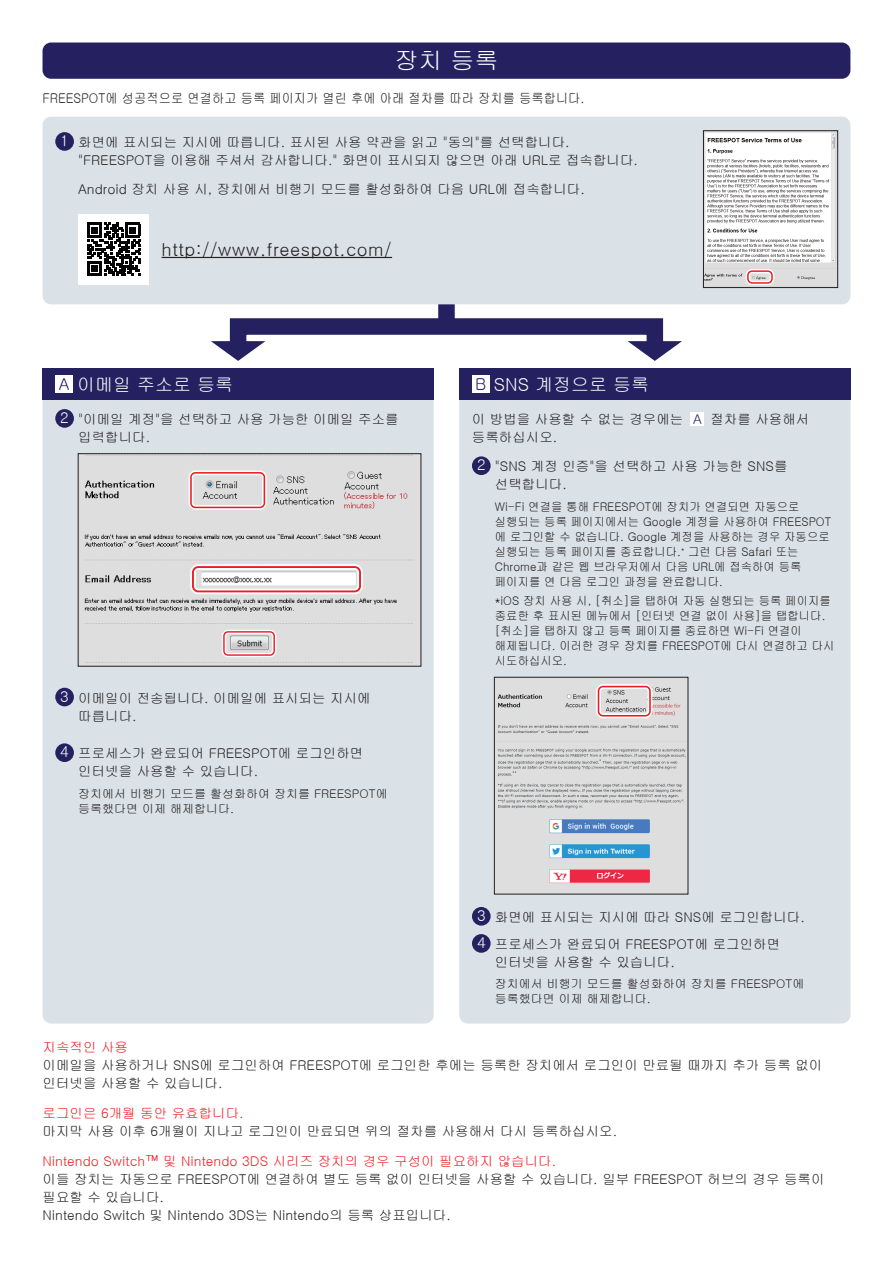
<style>
.page{position:relative;width:893px;height:1263px;background:#fff}
.page>*{position:absolute;margin:0;border:0;box-sizing:border-box;transform-origin:0 0}
.t1{font:24px "Gulim";color:#fff}
.t2{font:18px "Gulim";letter-spacing:.025em;color:#231f20}
.t3{font:18px "Gulim";color:#fff}
.t4{font:13.5px/18px "Gulim";color:#231f20}
.t5{font:13.5px "Gulim";color:#ee1d23}
.t6{font:13.5px "Gulim";color:#231f20;scale:.91 1}
.t7{font:13.5px "Gulim";color:#252161}
.t8{font:12px/15px "Gulim";color:#231f20;scale:.95 1}
.t9{font:12px/15px "Gulim";color:#231f20}
.s1{font-size:15px;color:#fff}
.s2{font-size:16.5px;color:#252161}
</style>
<div class="page">
<div style="left:438px;top:302px;width:17px;height:24px;background:#252161"></div>
<div style="left:230px;top:318px;width:433px;height:41px;border:16px solid #252161"></div>
<svg style="left:211px;top:341px;width:54px;height:20px"></svg>
<svg style="left:628px;top:341px;width:54px;height:20px"></svg>
<div style="left:43px;top:117px;width:807px;height:187px;background:#dae2e7;border-radius:9px"></div>
<div style="left:43px;top:43px;width:807px;height:36px;background:#252161;border-radius:9px"></div>
<div style="left:43px;top:372px;width:391px;height:651px;background:#dae2e7;border-radius:9px"></div>
<div style="left:459px;top:372px;width:391px;height:651px;background:#dae2e7;border-radius:9px"></div>
<div style="left:43px;top:368px;width:391px;height:32px;background:#252161"></div>
<div style="left:459px;top:368px;width:391px;height:32px;background:#252161"></div>
<img style="left:705px;top:132px;width:131px;height:149px">
<div style="left:703px;top:130px;width:135px;height:158px;border:1px solid #231f20"></div>
<div style="left:746px;top:269px;width:28px;height:16px;border:4px solid #fff;border-radius:4px"></div>
<div style="left:747px;top:270px;width:26px;height:14px;border:2px solid #ee1d23;border-radius:4px"></div>
<img style="left:84px;top:455px;width:330px;height:208px">
<div style="left:78px;top:453px;width:343px;height:214px;border:1px solid #231f20"></div>
<div style="left:189px;top:470px;width:78px;height:40px;border:5px solid #fff;border-radius:4px"></div>
<div style="left:190px;top:472px;width:75px;height:36px;border:2px solid #ee1d23;border-radius:4px"></div>
<div style="left:190px;top:564px;width:173px;height:30px;border:6px solid #fff;border-radius:5px"></div>
<div style="left:192px;top:566px;width:169px;height:26px;border:2px solid #ee1d23;border-radius:5px"></div>
<div style="left:222px;top:630px;width:54px;height:27px;border:4px solid #fff;border-radius:4px"></div>
<div style="left:223px;top:631px;width:52px;height:25px;border:1px solid #ee1d23;border-radius:4px"></div>
<div style="left:55px;top:132px;width:19px;height:19px;background:#252161;border-radius:50%"></div>
<div style="left:55px;top:409px;width:19px;height:19px;background:#252161;border-radius:50%"></div>
<div style="left:472px;top:456px;width:19px;height:19px;background:#252161;border-radius:50%"></div>
<div style="left:55px;top:688px;width:19px;height:18px;background:#252161;border-radius:50%"></div>
<div style="left:55px;top:743px;width:19px;height:19px;background:#252161;border-radius:50%"></div>
<div style="left:472px;top:907px;width:19px;height:18px;background:#252161;border-radius:50%"></div>
<div style="left:472px;top:934px;width:19px;height:19px;background:#252161;border-radius:50%"></div>
<div style="left:55px;top:375px;width:18px;height:17px;background:#fff"></div>
<div style="left:691px;top:413px;width:13px;height:13px;background:#fff"></div>
<div style="left:472px;top:375px;width:18px;height:17px;background:#fff"></div>
<div style="left:78px;top:214px;width:71px;height:70px;background:#fff"></div>
<svg style="left:87px;top:223px;width:53px;height:53px"></svg>
<hr style="left:162px;top:257px;width:230px;height:1px;background:#231f20">
<img style="left:497px;top:687px;width:189px;height:197px">
<div style="left:494px;top:677px;width:194px;height:217px;border:1px solid #231f20"></div>
<div style="left:596px;top:684px;width:56px;height:34px;border:5px solid #fff;border-radius:5px"></div>
<div style="left:598px;top:686px;width:53px;height:30px;border:2px solid #ee1d23;border-radius:5px"></div>
<h1 class="t1" style="left:394px;top:48px;width:105px">장치 등록</h1>
<p class="t6" style="left:43px;top:91px;width:597px">FREESPOT에 성공적으로 연결하고 등록 페이지가 열린 후에 아래 절차를 따라 장치를 등록합니다.</p>
<p class="t4" style="left:78px;top:133px;width:561px;text-indent:-18px"><span class="s1">1</span> 화면에 표시되는 지시에 따릅니다. 표시된 사용 약관을 읽고 "동의"를 선택합니다. "FREESPOT을 이용해 주셔서 감사합니다." 화면이 표시되지 않으면 아래 URL로 접속합니다.</p>
<p class="t4" style="left:78px;top:180px;width:508px">Android 장치 사용 시, 장치에서 비행기 모드를 활성화하여 다음 URL에 접속합니다.</p>
<h2 class="t2" style="left:162px;top:240px;width:231px">http://www.freespot.com/</h2>
<h2 class="t3" style="left:59px;top:375px;width:176px"><span class="s2">A</span> 이메일 주소로 등록</h2>
<h2 class="t3" style="left:475px;top:375px;width:176px"><span class="s2">B</span> SNS 계정으로 등록</h2>
<p class="t4" style="left:78px;top:410px;width:322px;text-indent:-18px"><span class="s1">2</span> "이메일 계정"을 선택하고 사용 가능한 이메일 주소를 입력합니다.</p>
<p class="t4" style="left:78px;top:689px;width:294px;text-indent:-18px"><span class="s1">3</span> 이메일이 전송됩니다. 이메일에 표시되는 지시에 따릅니다.</p>
<p class="t4" style="left:78px;top:745px;width:287px;text-indent:-18px"><span class="s1">4</span> 프로세스가 완료되어 FREESPOT에 로그인하면 인터넷을 사용할 수 있습니다.</p>
<p class="t9" style="left:78px;top:786px;width:311px">장치에서 비행기 모드를 활성화하여 장치를 FREESPOT에 등록했다면 이제 해제합니다.</p>
<p class="t4" style="left:472px;top:410px;width:213px">이 방법을 사용할 수 없는 경우에는</p>
<p class="t4" style="left:710px;top:410px;width:100px">절차를 사용해서</p>
<p class="t4" style="left:472px;top:428px;width:87px">등록하십시오.</p>
<p class="t7" style="left:693px;top:412px;width:10px">A</p>
<p class="t4" style="left:495px;top:458px;width:294px;text-indent:-18px"><span class="s1">2</span> "SNS 계정 인증"을 선택하고 사용 가능한 SNS를 선택합니다.</p>
<p class="t8" style="left:495px;top:499px;width:356px">Wi-Fi 연결을 통해 FREESPOT에 장치가 연결되면 자동으로 실행되는 등록 페이지에서는 Google 계정을 사용하여 FREESPOT 에 로그인할 수 없습니다. Google 계정을 사용하는 경우 자동으로 실행되는 등록 페이지를 종료합니다.<sup>*</sup> 그런 다음 Safari 또는 Chrome과 같은 웹 브라우저에서 다음 URL에 접속하여 등록 페이지를 연 다음 로그인 과정을 완료합니다.</p>
<p class="t8" style="left:495px;top:593px;width:359px">*iOS 장치 사용 시, [취소]을 탭하여 자동 실행되는 등록 페이지를 종료한 후 표시된 메뉴에서 [인터넷 연결 없이 사용]을 탭합니다. [취소]을 탭하지 않고 등록 페이지를 종료하면 Wi-Fi 연결이 해제됩니다. 이러한 경우 장치를 FREESPOT에 다시 연결하고 다시 시도하십시오.</p>
<p class="t4" style="left:477px;top:904px;width:329px;line-height:27.2px"><span class="s1">3</span> 화면에 표시되는 지시에 따라 SNS에 로그인합니다.<br><span class="s1">4</span> 프로세스가 완료되어 FREESPOT에 로그인하면</p>
<p class="t4" style="left:495px;top:953px;width:181px">인터넷을 사용할 수 있습니다.</p>
<p class="t9" style="left:495px;top:977px;width:311px">장치에서 비행기 모드를 활성화하여 장치를 FREESPOT에 등록했다면 이제 해제합니다.</p>
<p class="t5" style="left:43px;top:1040px;width:87px">지속적인 사용</p>
<p class="t4" style="left:43px;top:1056px;width:781px">이메일을 사용하거나 SNS에 로그인하여 FREESPOT에 로그인한 후에는 등록한 장치에서 로그인이 만료될 때까지 추가 등록 없이 인터넷을 사용할 수 있습니다.</p>
<p class="t5" style="left:43px;top:1106px;width:203px">로그인은 6개월 동안 유효합니다.</p>
<p class="t4" style="left:43px;top:1122px;width:576px">마지막 사용 이후 6개월이 지나고 로그인이 만료되면 위의 절차를 사용해서 다시 등록하십시오.</p>
<p class="t5" style="left:43px;top:1154px;width:515px">Nintendo Switch™ 및 Nintendo 3DS 시리즈 장치의 경우 구성이 필요하지 않습니다.</p>
<p class="t4" style="left:43px;top:1170px;width:784px">이들 장치는 자동으로 FREESPOT에 연결하여 별도 등록 없이 인터넷을 사용할 수 있습니다. 일부 FREESPOT 허브의 경우 등록이 필요할 수 있습니다.<br>Nintendo Switch 및 Nintendo 3DS는 Nintendo의 등록 상표입니다.</p>
</div>
